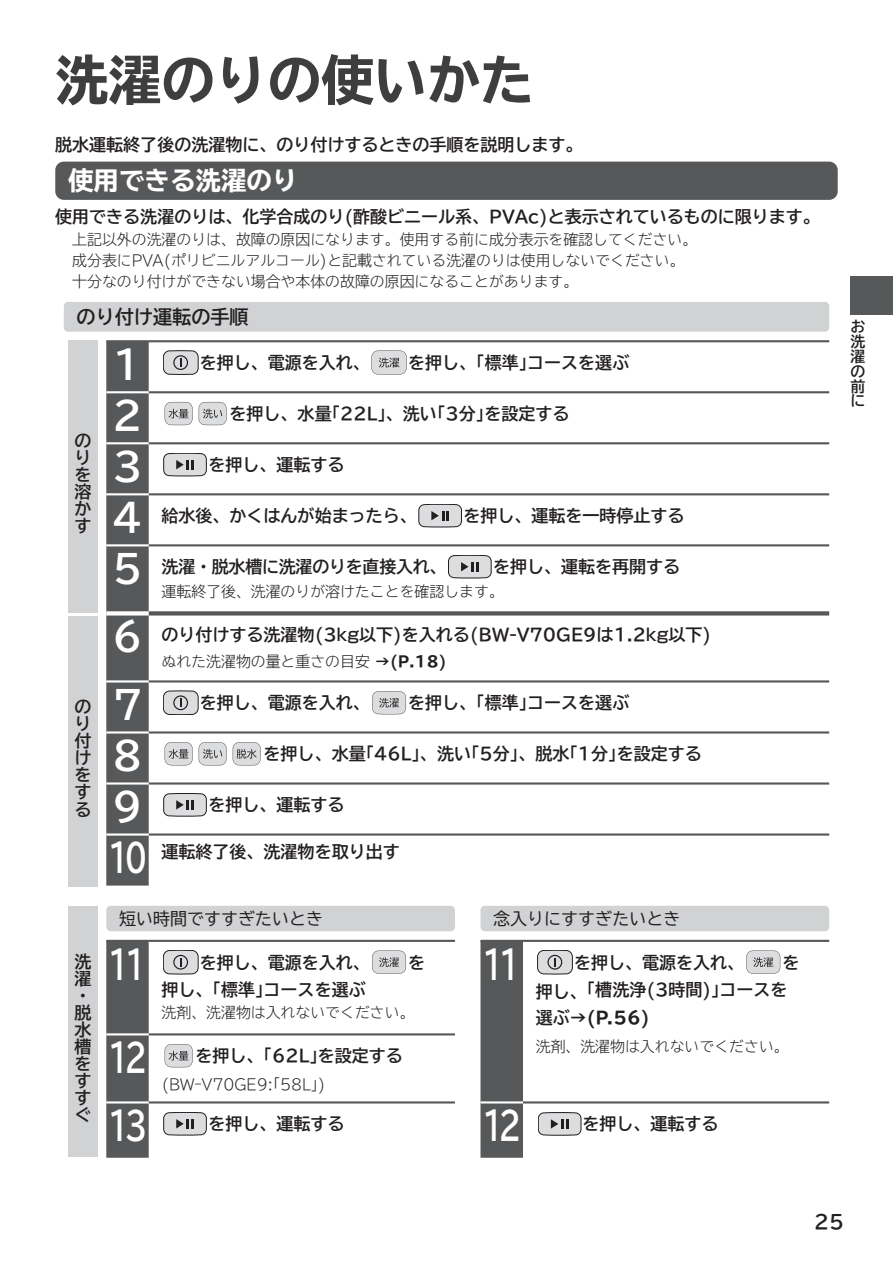
<style>
.page{position:relative;width:893px;height:1263px;background:#fff}
.page>*{position:absolute;margin:0;border:0;box-sizing:border-box;transform-origin:0 0}
.t1{font:700 expanded 53.1px "TBUD Go Std";color:#3e3e3f}
.t2{font:700 38.25px "TBUD Go Std";letter-spacing:-.2em;color:#fff;scale:.75 1}
.t3{font:700 38.25px "TBUD Go Std";letter-spacing:-.2em;color:#fff}
.t4{font:700 expanded 25.5px "TBUD Go Std";color:#fff}
.t5{font:700 19.2px "TBUD Go Std";color:#231f20}
.t6{font:700 16.95px/17px "TBUD Go Std";color:#231f20}
.t7{font:16.95px "TBUD Go Std";color:#231f20}
.t8{font:300 14.85px/21.3px "TBUD Go Std Super";color:#231f20}
.t9{font:700 14.85px/14.9px "TBUD Go Std";color:#231f20;text-align:justify}
.s1{font-family:"Shin Go Pro";font-weight:500}
.s2{font-family:"TBUD Go Std";font-weight:700;font-stretch:expanded}
.s3{font-stretch:expanded}
</style>
<div class="page">
<div style="left:850px;top:276px;width:43px;height:39px;background:#57585a"></div>
<div style="left:55px;top:162px;width:783px;height:38px;background:#57585a;border-radius:9px"></div>
<div style="left:68px;top:340px;width:30px;height:272px;background:#d1d2d4"></div>
<div style="left:68px;top:617px;width:30px;height:270px;background:#d1d2d4"></div>
<div style="left:106px;top:906px;width:349px;height:25px;background:#d1d2d4;border-radius:4px"></div>
<div style="left:68px;top:906px;width:30px;height:251px;background:#d1d2d4"></div>
<div style="left:480px;top:906px;width:349px;height:25px;background:#d1d2d4;border-radius:4px"></div>
<div style="left:64px;top:302px;width:765px;height:30px;background:#d1d2d4;border-radius:4px"></div>
<div style="left:106px;top:342px;width:43px;height:543px;background:#57585a"></div>
<svg style="left:149px;top:342px;width:680px;height:475px"></svg>
<hr style="left:106px;top:391px;width:43px;height:2px;background:#fff">
<hr style="left:106px;top:442px;width:43px;height:2px;background:#fff">
<hr style="left:106px;top:493px;width:43px;height:2px;background:#fff">
<hr style="left:106px;top:544px;width:43px;height:2px;background:#fff">
<hr style="left:106px;top:680px;width:43px;height:2px;background:#fff">
<hr style="left:106px;top:731px;width:43px;height:2px;background:#fff">
<hr style="left:106px;top:782px;width:43px;height:2px;background:#fff">
<hr style="left:106px;top:833px;width:43px;height:3px;background:#fff">
<hr style="left:149px;top:391px;width:680px;height:2px;background:#57585a">
<hr style="left:149px;top:442px;width:680px;height:2px;background:#57585a">
<hr style="left:149px;top:493px;width:680px;height:2px;background:#57585a">
<hr style="left:149px;top:544px;width:680px;height:2px;background:#57585a">
<hr style="left:149px;top:680px;width:680px;height:2px;background:#57585a">
<hr style="left:149px;top:731px;width:680px;height:2px;background:#57585a">
<hr style="left:149px;top:782px;width:680px;height:2px;background:#57585a">
<hr style="left:149px;top:833px;width:680px;height:3px;background:#57585a">
<svg style="left:106px;top:611px;width:43px;height:4px"></svg>
<svg style="left:149px;top:611px;width:680px;height:4px;background:#636466"></svg>
<hr style="left:106px;top:340px;width:43px;height:2px;background:#57585a">
<hr style="left:149px;top:340px;width:680px;height:2px;background:#57585a">
<svg style="left:163px;top:350px;width:35px;height:25px"></svg>
<svg style="left:371px;top:350px;width:36px;height:25px"></svg>
<svg style="left:165px;top:402px;width:27px;height:23px"></svg>
<svg style="left:199px;top:402px;width:28px;height:23px"></svg>
<svg style="left:163px;top:453px;width:44px;height:23px"></svg>
<svg style="left:419px;top:504px;width:43px;height:23px"></svg>
<svg style="left:448px;top:555px;width:43px;height:23px"></svg>
<svg style="left:163px;top:691px;width:35px;height:24px"></svg>
<svg style="left:372px;top:691px;width:34px;height:23px"></svg>
<svg style="left:165px;top:742px;width:27px;height:23px"></svg>
<svg style="left:199px;top:742px;width:28px;height:23px"></svg>
<svg style="left:233px;top:742px;width:28px;height:23px"></svg>
<svg style="left:163px;top:793px;width:44px;height:23px"></svg>
<div style="left:106px;top:942px;width:43px;height:216px;background:#57585a"></div>
<svg style="left:149px;top:954px;width:306px;height:182px"></svg>
<hr style="left:106px;top:1033px;width:43px;height:2px;background:#fff">
<hr style="left:106px;top:1101px;width:43px;height:2px;background:#fff">
<hr style="left:149px;top:1033px;width:306px;height:2px;background:#57585a">
<hr style="left:149px;top:1101px;width:306px;height:2px;background:#57585a">
<hr style="left:106px;top:940px;width:43px;height:2px;background:#57585a">
<hr style="left:149px;top:940px;width:306px;height:2px;background:#57585a">
<svg style="left:163px;top:950px;width:35px;height:24px"></svg>
<svg style="left:372px;top:950px;width:34px;height:24px"></svg>
<svg style="left:165px;top:1044px;width:27px;height:23px"></svg>
<svg style="left:163px;top:1112px;width:44px;height:23px"></svg>
<div style="left:480px;top:942px;width:43px;height:216px;background:#57585a"></div>
<svg style="left:523px;top:955px;width:306px;height:181px"></svg>
<hr style="left:480px;top:1101px;width:43px;height:2px;background:#fff">
<hr style="left:523px;top:1101px;width:306px;height:2px;background:#57585a">
<hr style="left:480px;top:940px;width:43px;height:2px;background:#57585a">
<hr style="left:523px;top:940px;width:306px;height:2px;background:#57585a">
<svg style="left:537px;top:950px;width:36px;height:24px"></svg>
<svg style="left:746px;top:950px;width:34px;height:24px"></svg>
<svg style="left:538px;top:1112px;width:43px;height:23px"></svg>
<h1 class="t1" style="left:55px;top:51px;width:480px">洗濯のりの使いかた</h1>
<p class="t6" style="left:55px;top:136px;width:529px">脱水運転終了後の洗濯物に、のり付けするときの手順を説明します。</p>
<h3 class="t4" style="left:68px;top:167px;width:231px">使用できる洗濯のり</h3>
<p class="t6" style="left:55px;top:209px;width:766px">使用できる洗濯のりは、化学合成のり(酢酸ビニール系、PVAc)と表示されているものに限ります。</p>
<p class="t8" style="left:72px;top:228px;width:627px">上記以外の洗濯のりは、故障の原因になります。使用する前に成分表示を確認してください。成分表にPVA(ポリビニルアルコール)と記載されている洗濯のりは使用しないでください。十分なのり付けができない場合や本体の故障の原因になることがあります。</p>
<p class="t5" style="left:77px;top:301px;width:174px">のり付け運転の手順</p>
<h2 class="t3" style="left:113px;top:334px;width:32px">1</h2>
<p class="t6" style="left:200px;top:354px;width:172px">を押し、電源を入れ、</p>
<p class="t6" style="left:408px;top:354px;width:223px">を押し、｢標準｣コースを選ぶ</p>
<h2 class="t3" style="left:113px;top:385px;width:32px">2</h2>
<p class="t6" style="left:230px;top:405px;width:341px">を押し、水量｢22L｣、洗い｢3分｣を設定する</p>
<h2 class="t3" style="left:113px;top:436px;width:32px">3</h2>
<p class="t6" style="left:208px;top:456px;width:138px">を押し、運転する</p>
<h2 class="t3" style="left:113px;top:487px;width:32px">4</h2>
<p class="t6" style="left:162px;top:507px;width:257px">給水後、かくはんが始まったら、</p>
<p class="t6" style="left:463px;top:507px;width:223px">を押し、運転を一時停止する</p>
<h2 class="t3" style="left:113px;top:538px;width:32px">5</h2>
<p class="t6" style="left:162px;top:558px;width:287px">洗濯・脱水槽に洗濯のりを直接入れ、</p>
<p class="t6" style="left:493px;top:558px;width:189px">を押し、運転を再開する</p>
<p class="t8" style="left:162px;top:580px;width:344px">運転終了後、洗濯のりが溶けたことを確認します。</p>
<h2 class="t3" style="left:113px;top:606px;width:32px">6</h2>
<p class="t6" style="left:162px;top:626px;width:551px">のり付けする洗濯物(3<span class="s1">kg</span>以下)を入れる(BW-V70GE9は1.2<span class="s1">kg</span>以下)</p>
<p class="t8" style="left:162px;top:650px;width:287px">ぬれた洗濯物の量と重さの目安 <span class="s2">→(P.18)</span></p>
<h2 class="t3" style="left:113px;top:674px;width:32px">7</h2>
<p class="t6" style="left:200px;top:694px;width:172px">を押し、電源を入れ、</p>
<p class="t6" style="left:408px;top:694px;width:223px">を押し、｢標準｣コースを選ぶ</p>
<h2 class="t3" style="left:113px;top:725px;width:32px">8</h2>
<p class="t6" style="left:264px;top:746px;width:440px">を押し、水量｢46L｣、洗い｢5分｣、脱水｢1分｣を設定する</p>
<h2 class="t3" style="left:113px;top:776px;width:32px">9</h2>
<p class="t6" style="left:208px;top:797px;width:138px">を押し、運転する</p>
<h2 class="t2" style="left:108px;top:827px;width:54px">10</h2>
<p class="t6" style="left:162px;top:843px;width:240px">運転終了後、洗濯物を取り出す</p>
<p class="t6" style="left:74px;top:432px;width:18px">のりを溶かす</p>
<p class="t6" style="left:74px;top:699px;width:18px">のり付けをする</p>
<p class="t6" style="left:74px;top:953px;width:18px">洗濯・脱水槽をすすぐ</p>
<p class="t7" style="left:119px;top:905px;width:206px">短い時間ですすぎたいとき</p>
<h2 class="t2" style="left:108px;top:933px;width:54px">11</h2>
<p class="t6" style="left:200px;top:954px;width:172px">を押し、電源を入れ、</p>
<p class="t6" style="left:408px;top:954px;width:19px">を</p>
<p class="t6" style="left:162px;top:981px;width:206px">押し、｢標準｣コースを選ぶ</p>
<p class="t8" style="left:162px;top:1001px;width:254px">洗剤、洗濯物は入れないでください。</p>
<h2 class="t2" style="left:108px;top:1027px;width:54px">12</h2>
<p class="t6" style="left:196px;top:1047px;width:209px">を押し、｢62L｣を設定する</p>
<p class="t8" style="left:162px;top:1073px;width:166px">(BWｰV70GE9:｢58L｣)</p>
<h2 class="t2" style="left:108px;top:1095px;width:54px">13</h2>
<p class="t6" style="left:208px;top:1115px;width:138px">を押し、運転する</p>
<p class="t7" style="left:493px;top:905px;width:189px">念入りにすすぎたいとき</p>
<h2 class="t2" style="left:482px;top:933px;width:54px">11</h2>
<p class="t6" style="left:574px;top:954px;width:172px">を押し、電源を入れ、</p>
<p class="t6" style="left:536px;top:949px;width:265px;line-height:27.6px;text-indent:247px">を押し、｢槽洗浄(3時間)｣コースを選ぶ<span class="s3">→(P.56)</span></p>
<p class="t8" style="left:536px;top:1035px;width:254px">洗剤、洗濯物は入れないでください。</p>
<h2 class="t2" style="left:482px;top:1095px;width:54px">12</h2>
<p class="t6" style="left:583px;top:1115px;width:138px">を押し、運転する</p>
<p class="t9" style="left:850px;top:319px;width:16px">お洗濯の前に</p>
<p class="t5" style="left:814px;top:1206px;width:32px">25</p>
</div>
